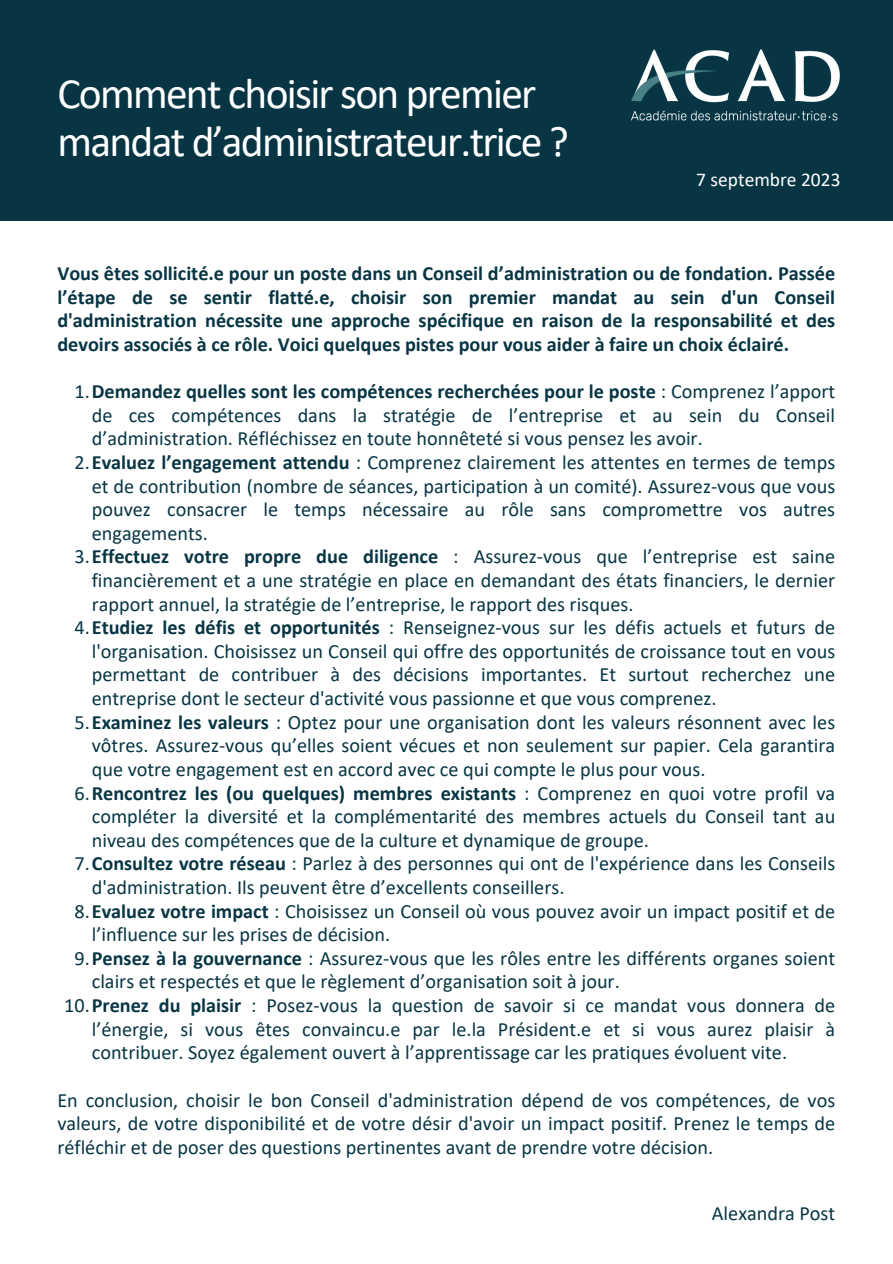
<style>
.page{position:relative;width:893px;height:1264px;background:#fff}
.page>*{position:absolute;margin:0;border:0;box-sizing:border-box;transform-origin:0 0}
.t1{font:43.5px/47.2px "Calibri";letter-spacing:-.04em;color:#fff}
.t2{font:20.25px/23.5px "Calibri";color:#073543;text-align:justify}
.t3{font:700 20.25px/23.5px "Calibri";color:#073543;text-align:justify}
.t4{font:19.5px "Calibri";color:#fff}
.s1{font-weight:700}
</style>
<div class="page">
<div style="left:0;top:0;width:892px;height:221px;background:#073543"></div>
<img style="left:631px;top:49px;width:209px;height:71px">
<p class="t1" style="left:57px;top:74px;width:513px">Comment choisir son premier mandat d’administrateur.trice ?</p>
<p class="t4" style="left:696px;top:172px;width:146px">7 septembre 2023</p>
<p class="t3" style="left:57px;top:263px;width:779px">Vous êtes sollicité.e pour un poste dans un Conseil d’administration ou de fondation. Passée l’étape de se sentir flatté.e, choisir son premier mandat au sein d'un Conseil d'administration nécessite une approche spécifique en raison de la responsabilité et des devoirs associés à ce rôle. Voici quelques pistes pour vous aider à faire un choix éclairé.</p>
<p class="t2" style="left:92px;top:381px;width:744px;text-indent:-17px">1.<span class="s1">Demandez quelles sont les compétences recherchées pour le poste</span> : Comprenez l’apport de ces compétences dans la stratégie de l’entreprise et au sein du Conseil d’administration. Réfléchissez en toute honnêteté si vous pensez les avoir.</p>
<p class="t2" style="left:92px;top:452px;width:744px;text-indent:-17px">2.<span class="s1">Evaluez l’engagement attendu</span> : Comprenez clairement les attentes en termes de temps et de contribution (nombre de séances, participation à un comité). Assurez-vous que vous pouvez consacrer le temps nécessaire au rôle sans compromettre vos autres engagements.</p>
<p class="t2" style="left:92px;top:546px;width:744px;text-indent:-17px">3.<span class="s1">Effectuez votre propre due diligence</span> : Assurez-vous que l’entreprise est saine financièrement et a une stratégie en place en demandant des états financiers, le dernier rapport annuel, la stratégie de l’entreprise, le rapport des risques.</p>
<p class="t2" style="left:92px;top:617px;width:745px;text-indent:-17px">4.<span class="s1">Etudiez les défis et opportunités</span> : Renseignez-vous sur les défis actuels et futurs de l'organisation. Choisissez un Conseil qui offre des opportunités de croissance tout en vous permettant de contribuer à des décisions importantes. Et surtout recherchez une entreprise dont le secteur d'activité vous passionne et que vous comprenez.</p>
<p class="t2" style="left:92px;top:712px;width:744px;text-indent:-17px">5.<span class="s1">Examinez les valeurs</span> : Optez pour une organisation dont les valeurs résonnent avec les vôtres. Assurez-vous qu’elles soient vécues et non seulement sur papier. Cela garantira que votre engagement est en accord avec ce qui compte le plus pour vous.</p>
<p class="t2" style="left:92px;top:782px;width:745px;text-indent:-17px">6.<span class="s1">Rencontrez les (ou quelques) membres existants</span> : Comprenez en quoi votre profil va compléter la diversité et la complémentarité des membres actuels du Conseil tant au niveau des compétences que de la culture et dynamique de groupe.</p>
<p class="t2" style="left:92px;top:853px;width:744px;text-indent:-17px">7.<span class="s1">Consultez votre réseau</span> : Parlez à des personnes qui ont de l'expérience dans les Conseils d'administration. Ils peuvent être d’excellents conseillers.</p>
<p class="t2" style="left:92px;top:900px;width:745px;text-indent:-17px">8.<span class="s1">Evaluez votre impact</span> : Choisissez un Conseil où vous pouvez avoir un impact positif et de l’influence sur les prises de décision.</p>
<p class="t2" style="left:92px;top:948px;width:744px;text-indent:-17px">9.<span class="s1">Pensez à la gouvernance</span> : Assurez-vous que les rôles entre les différents organes soient clairs et respectés et que le règlement d’organisation soit à jour.</p>
<p class="t2" style="left:92px;top:995px;width:745px;text-indent:-28px">10.<span class="s1">Prenez du plaisir</span> : Posez-vous la question de savoir si ce mandat vous donnera de l’énergie, si vous êtes convaincu.e par le.la Président.e et si vous aurez plaisir à contribuer. Soyez également ouvert à l’apprentissage car les pratiques évoluent vite.</p>
<p class="t2" style="left:57px;top:1089px;width:779px">En conclusion, choisir le bon Conseil d'administration dépend de vos compétences, de vos valeurs, de votre disponibilité et de votre désir d'avoir un impact positif. Prenez le temps de réfléchir et de poser des questions pertinentes avant de prendre votre décision.</p>
<p class="t2" style="left:712px;top:1202px;width:125px">Alexandra Post</p>
</div>
